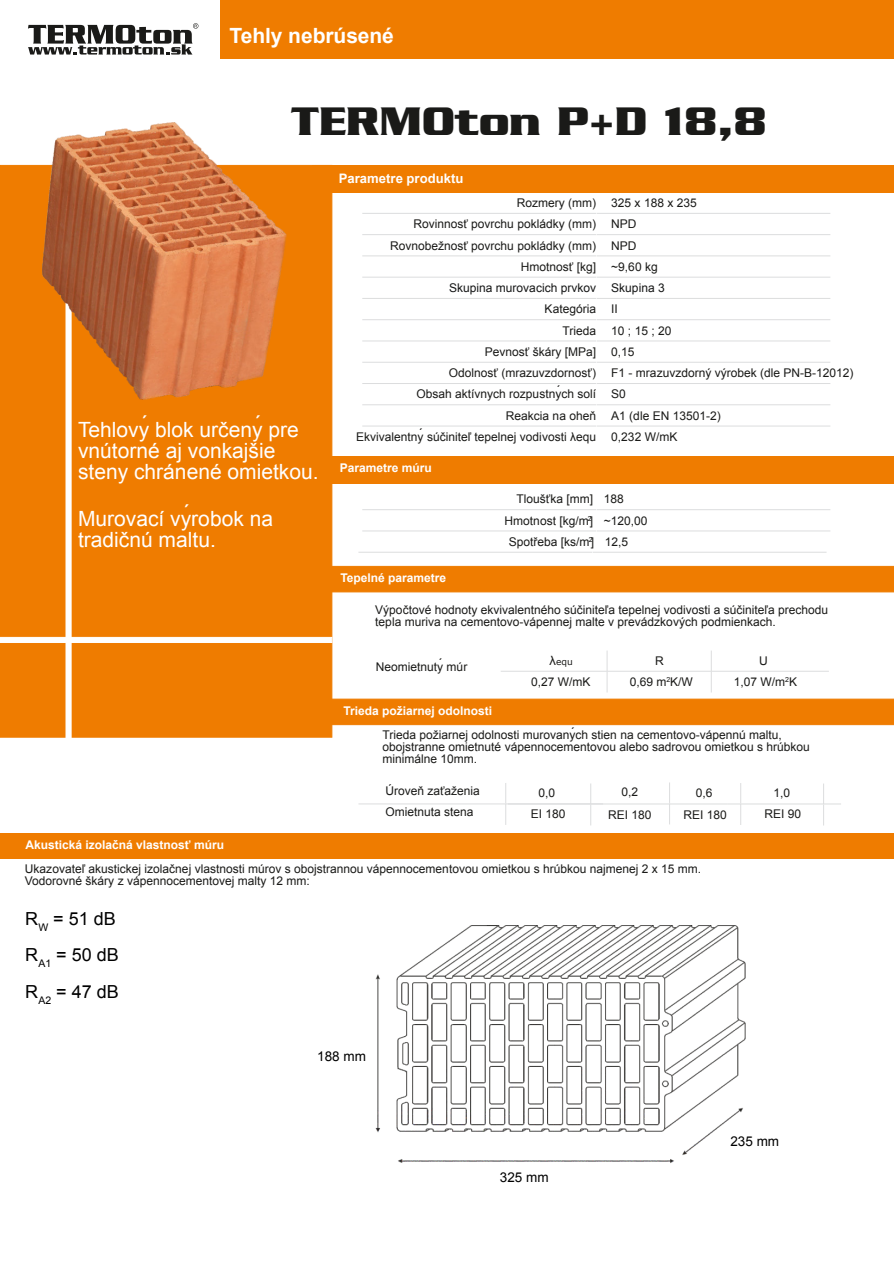
<style>
.page{position:relative;width:894px;height:1264px;background:#fff}
.page>*{position:absolute;margin:0;border:0;box-sizing:border-box;transform-origin:0 0}
.t1{font:42.9px "Babylon 5";color:#1a1a18}
.t2{font:21px/21px "Arial";color:#fff}
.t3{font:700 21px "Arial";letter-spacing:-.005em;color:#fff}
.t4{font:18px/36.6px "Arial";color:#000}
.t5{font:13.5px "Arial";color:#000}
.t6{font:700 13.05px "Arial";color:#fff}
.t7{font:12px/21.3px "Arial";color:#1a1a18}
.t8{font:700 12px "Arial";color:#fff}
.t9{font:12px "Arial";color:#151616}
.t10{font:9px "Verdana";color:#1a1a18}
.s1{font-size:12px}
</style>
<div class="page">
<div style="left:0;top:165px;width:332px;height:572px;background:#ef7c00;border:1px solid #ef7c00"></div>
<div style="left:66px;top:269px;width:5px;height:926px;background:#fff"></div>
<div style="left:220px;top:0;width:673px;height:58px;background:#ef7c00"></div>
<div style="left:312px;top:165px;width:581px;height:27px;background:#ef7c00"></div>
<svg style="left:362px;top:255px;width:234px;height:171px"></svg>
<hr style="left:596px;top:213px;width:234px;height:1px;background:#dcddde">
<hr style="left:596px;top:234px;width:234px;height:1px;background:#dcddde">
<hr style="left:596px;top:256px;width:234px;height:1px;background:#dcddde">
<hr style="left:596px;top:277px;width:234px;height:1px;background:#dcddde">
<hr style="left:596px;top:298px;width:234px;height:1px;background:#dcddde">
<hr style="left:596px;top:319px;width:234px;height:1px;background:#dcddde">
<hr style="left:596px;top:341px;width:234px;height:1px;background:#dcddde">
<hr style="left:596px;top:362px;width:234px;height:1px;background:#dcddde">
<hr style="left:596px;top:383px;width:234px;height:1px;background:#dcddde">
<hr style="left:596px;top:404px;width:234px;height:1px;background:#dcddde">
<hr style="left:596px;top:426px;width:234px;height:1px;background:#dcddde">
<hr style="left:362px;top:213px;width:234px;height:1px;background:#dcddde">
<hr style="left:362px;top:234px;width:234px;height:1px;background:#dcddde">
<hr style="left:362px;top:256px;width:234px;height:1px;background:#dcddde">
<hr style="left:362px;top:277px;width:234px;height:1px;background:#dcddde">
<hr style="left:362px;top:298px;width:234px;height:1px;background:#dcddde">
<hr style="left:362px;top:319px;width:234px;height:1px;background:#dcddde">
<hr style="left:362px;top:341px;width:234px;height:1px;background:#dcddde">
<hr style="left:362px;top:362px;width:234px;height:1px;background:#dcddde">
<hr style="left:362px;top:383px;width:234px;height:1px;background:#dcddde">
<hr style="left:362px;top:404px;width:234px;height:1px;background:#dcddde">
<hr style="left:362px;top:426px;width:234px;height:1px;background:#dcddde">
<div style="left:328px;top:456px;width:565px;height:28px;background:#ef7c00"></div>
<hr style="left:596px;top:509px;width:234px;height:1px;background:#dcddde">
<hr style="left:596px;top:530px;width:234px;height:1px;background:#dcddde">
<hr style="left:592px;top:552px;width:234px;height:1px;background:#dcddde">
<hr style="left:362px;top:509px;width:234px;height:1px;background:#dcddde">
<hr style="left:362px;top:530px;width:234px;height:1px;background:#dcddde">
<hr style="left:358px;top:552px;width:234px;height:1px;background:#dcddde">
<div style="left:323px;top:566px;width:570px;height:26px;background:#ef7c00"></div>
<div style="left:0;top:832px;width:893px;height:26px;background:#ef7c00"></div>
<svg style="left:0;top:637px;width:332px;height:6px;background:#fefefd"></svg>
<img style="left:375px;top:925px;width:371px;height:238px">
<img style="left:42px;top:122px;width:244px;height:277px">
<hr style="left:500px;top:671px;width:328px;height:1px;background:#dcddde">
<svg style="left:606px;top:651px;width:1px;height:41px"></svg>
<div style="left:330px;top:699px;width:563px;height:25px;background:#ef7c00"></div>
<hr style="left:508px;top:803px;width:219px;height:1px;background:#dcddde">
<svg style="left:590px;top:783px;width:1px;height:42px"></svg>
<hr style="left:727px;top:803px;width:113px;height:1px;background:#dcddde">
<svg style="left:669px;top:782px;width:1px;height:42px"></svg>
<hr style="left:358px;top:803px;width:245px;height:1px;background:#dcddde">
<svg style="left:28px;top:23px;width:170px;height:32px"></svg>
<svg style="left:505px;top:783px;width:1px;height:42px"></svg>
<svg style="left:740px;top:783px;width:1px;height:42px"></svg>
<svg style="left:823px;top:783px;width:1px;height:42px"></svg>
<div style="left:495px;top:1162px;width:58px;height:28px;background:#fff"></div>
<div style="left:724px;top:1127px;width:60px;height:28px;background:#fff"></div>
<h2 class="t3" style="left:229px;top:28px;width:166px">Tehly nebrúsené</h2>
<h1 class="t1" style="left:291px;top:108px;width:476px">TERMOton P+D 18,8</h1>
<h2 class="t2" style="left:78px;top:421px;width:242px">Tehlový blok určený pre vnútorné aj vonkajšie steny chránené omietkou.</h2>
<h2 class="t2" style="left:78px;top:510px;width:196px">Murovací výrobok na tradičnú maltu.</h2>
<p class="t6" style="left:339px;top:173px;width:126px">Parametre produktu</p>
<p class="t7" style="left:390px;top:193px;width:207px;text-align:right">Rozmery (mm)<br>Rovinnosť povrchu pokládky (mm)<br>Rovnobežnosť povrchu pokládky (mm)<br>Hmotnosť [kg]</p>
<p class="t9" style="left:449px;top:283px;width:148px">Skupina murovacich prvkov</p>
<p class="t7" style="left:356px;top:299px;width:241px;text-align:right">Kategória<br>Trieda<br>Pevnosť škáry [MPa]<br>Odolnosť (mrazuvzdornosť)<br>Obsah aktívnych rozpustných solí<br>Reakcia na oheň<br>Ekvivalentný súčiniteľ tepelnej vodivosti λequ</p>
<p class="t8" style="left:339px;top:463px;width:94px">Parametre múru</p>
<p class="t7" style="left:611px;top:193px;width:87px">325 x 188 x 235<br>NPD<br>NPD<br>~9,60 kg</p>
<p class="t9" style="left:611px;top:283px;width:55px">Skupina 3</p>
<p class="t7" style="left:611px;top:299px;width:244px">II<br>10;15;20<br>0,15<br>F1 - mrazuvzdorný výrobek (dle PN-B-12012)<br>S0<br>A1 (dle EN 13501-2)<br>0,232 W/mK</p>
<p class="t7" style="left:516px;top:489px;width:109px">Tloušťka [mm] 188</p>
<p class="t7" style="left:504px;top:511px;width:144px">Hmotnost [kg/m<sup>2</sup>] ~120,00</p>
<p class="t7" style="left:508px;top:532px;width:121px">Spotřeba [ks/m<sup>2</sup>] 12,5</p>
<p class="t8" style="left:340px;top:573px;width:107px">Tepelné parametre</p>
<p class="t7" style="left:375px;top:605px;width:454px;line-height:12px">Výpočtové hodnoty ekvivalentného súčiniteľa tepelnej vodivosti a súčiniteľa prechodu tepla muriva na cementovo-vápennej malte v prevádzkových podmienkach.</p>
<p class="t7" style="left:376px;top:657px;width:93px">Neomietnutý múr</p>
<p class="t8" style="left:343px;top:706px;width:150px">Trieda požiarnej odolnosti</p>
<p class="t10" style="left:549px;top:658px;width:25px"><span class="s1">λ</span>equ</p>
<p class="t7" style="left:531px;top:672px;width:61px">0,27 W/mK</p>
<p class="t7" style="left:629px;top:651px;width:65px;line-height:20.7px;text-align:center">R<br>0,69 m<sup>2</sup>K/W</p>
<p class="t7" style="left:733px;top:651px;width:65px;line-height:20.7px;text-align:center">U<br>1,07 W/m<sup>2</sup>K</p>
<p class="t7" style="left:382px;top:730px;width:428px;line-height:12px">Trieda požiarnej odolnosti murovaných stien na cementovo-vápennú maltu, obojstranne omietnuté vápennocementovou alebo sadrovou omietkou s hrúbkou minimálne 10mm.</p>
<p class="t7" style="left:385px;top:781px;width:96px;line-height:20.7px">Úroveň zaťaženia<br>Omietnuta stena</p>
<p class="t7" style="left:538px;top:783px;width:18px">0,0</p>
<p class="t7" style="left:621px;top:782px;width:18px">0,2</p>
<p class="t7" style="left:773px;top:783px;width:18px">1,0</p>
<p class="t7" style="left:683px;top:805px;width:45px">REI 180</p>
<p class="t7" style="left:695px;top:783px;width:18px">0,6</p>
<p class="t7" style="left:530px;top:804px;width:36px">EI 180</p>
<p class="t7" style="left:608px;top:805px;width:45px">REI 180</p>
<p class="t7" style="left:764px;top:804px;width:38px">REI 90</p>
<p class="t8" style="left:25px;top:840px;width:200px">Akustická izolačná vlastnosť múru</p>
<p class="t7" style="left:25px;top:863px;width:677px;line-height:12px">Ukazovateľ akustickej izolačnej vlastnosti múrov s obojstrannou vápennocementovou omietkou s hrúbkou najmenej 2 x 15 mm.<br>Vodorovné škáry z vápennocementovej malty 12 mm:</p>
<h3 class="t4" style="left:25px;top:901px;width:95px">R<sub>W</sub> = 51 dB<br>R<sub>A1</sub> = 50 dB<br>R<sub>A2</sub> = 47 dB</h3>
<p class="t5" style="left:317px;top:1051px;width:50px">188 mm</p>
<p class="t5" style="left:499px;top:1171px;width:50px">325 mm</p>
<p class="t5" style="left:730px;top:1136px;width:50px">235 mm</p>
</div>
